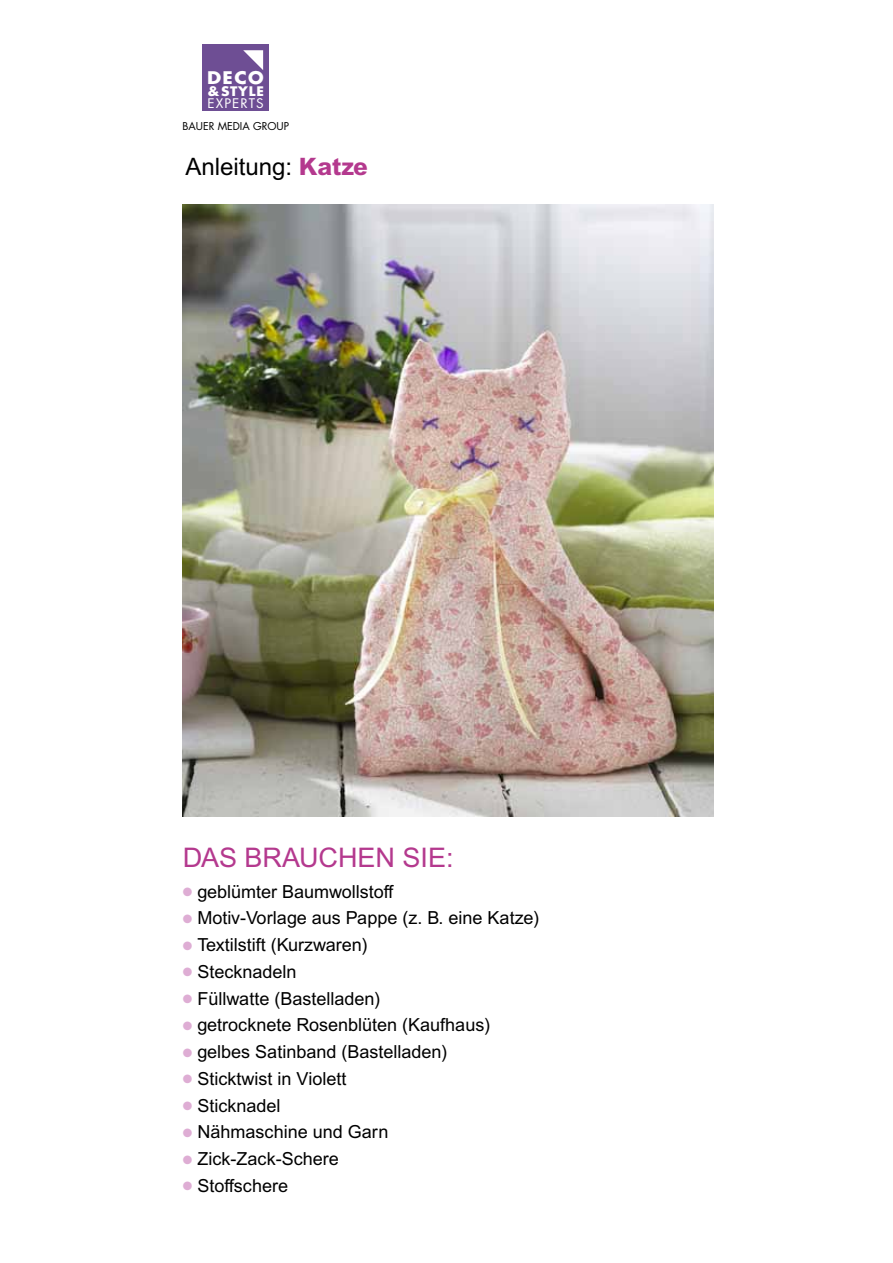
<style>
.page{position:relative;width:893px;height:1263px;background:#fff}
.page>*{position:absolute;margin:0;border:0;box-sizing:border-box;transform-origin:0 0}
.t1{font:27px "Arial MT Pro";color:#b4398e}
.t2{font:24px "Arial MT Pro";color:#000}
.t3{font:18px "Arial MT Pro";color:#000}
.t4{font:700 16.95px "Futura Com";color:#fff;scale:1.12 1}
.t5{font:12.9px "Futura Com";letter-spacing:.08em;color:#fff;scale:1.05 1}
.t6{font:700 12.75px "Futura Com";letter-spacing:.06em;color:#fff;scale:1.07 1}
.t7{font:10.5px "Futura Com";color:#000}
.s1{font-weight:800;color:#b4398e}
.s2{color:#deadd4}
</style>
<div class="page">
<img style="left:183px;top:204px;width:530px;height:612px">
<div style="left:202px;top:44px;width:67px;height:67px;background:#6e4e94"></div>
<svg style="left:243px;top:50px;width:20px;height:20px"></svg>
<p class="t4" style="left:207px;top:65px;width:52px">DECO</p>
<p class="t6" style="left:208px;top:81px;width:54px">&amp;STYLE</p>
<p class="t5" style="left:207px;top:94px;width:55px">EXPERTS</p>
<p class="t7" style="left:183px;top:119px;width:108px">BAUER MEDIA GROUP</p>
<h2 class="t2" style="left:186px;top:153px;width:184px">Anleitung: <span class="s1">Katze</span></h2>
<h1 class="t1" style="left:183px;top:842px;width:272px">DAS BRAUCHEN SIE:</h1>
<p class="t3" style="left:183px;top:881px;width:213px"><span class="s2">●</span> geblümter Baumwollstoff</p>
<p class="t3" style="left:183px;top:908px;width:358px"><span class="s2">●</span> Motiv-Vorlage aus Pappe (z. B. eine Katze)</p>
<p class="t3" style="left:183px;top:934px;width:187px"><span class="s2">●</span> Textilstift (Kurzwaren)</p>
<p class="t3" style="left:183px;top:961px;width:115px"><span class="s2">●</span> Stecknadeln</p>
<p class="t3" style="left:183px;top:988px;width:199px"><span class="s2">●</span> Füllwatte (Bastelladen)</p>
<p class="t3" style="left:183px;top:1015px;width:309px"><span class="s2">●</span> getrocknete Rosenblüten (Kaufhaus)</p>
<p class="t3" style="left:183px;top:1041px;width:266px"><span class="s2">●</span> gelbes Satinband (Bastelladen)</p>
<p class="t3" style="left:183px;top:1068px;width:165px"><span class="s2">●</span> Sticktwist in Violett</p>
<p class="t3" style="left:183px;top:1095px;width:99px"><span class="s2">●</span> Sticknadel</p>
<p class="t3" style="left:183px;top:1122px;width:207px"><span class="s2">●</span> Nähmaschine und Garn</p>
<p class="t3" style="left:183px;top:1148px;width:158px"><span class="s2">●</span> Zick-Zack-Schere</p>
<p class="t3" style="left:183px;top:1175px;width:107px"><span class="s2">●</span> Stoffschere</p>
</div>
